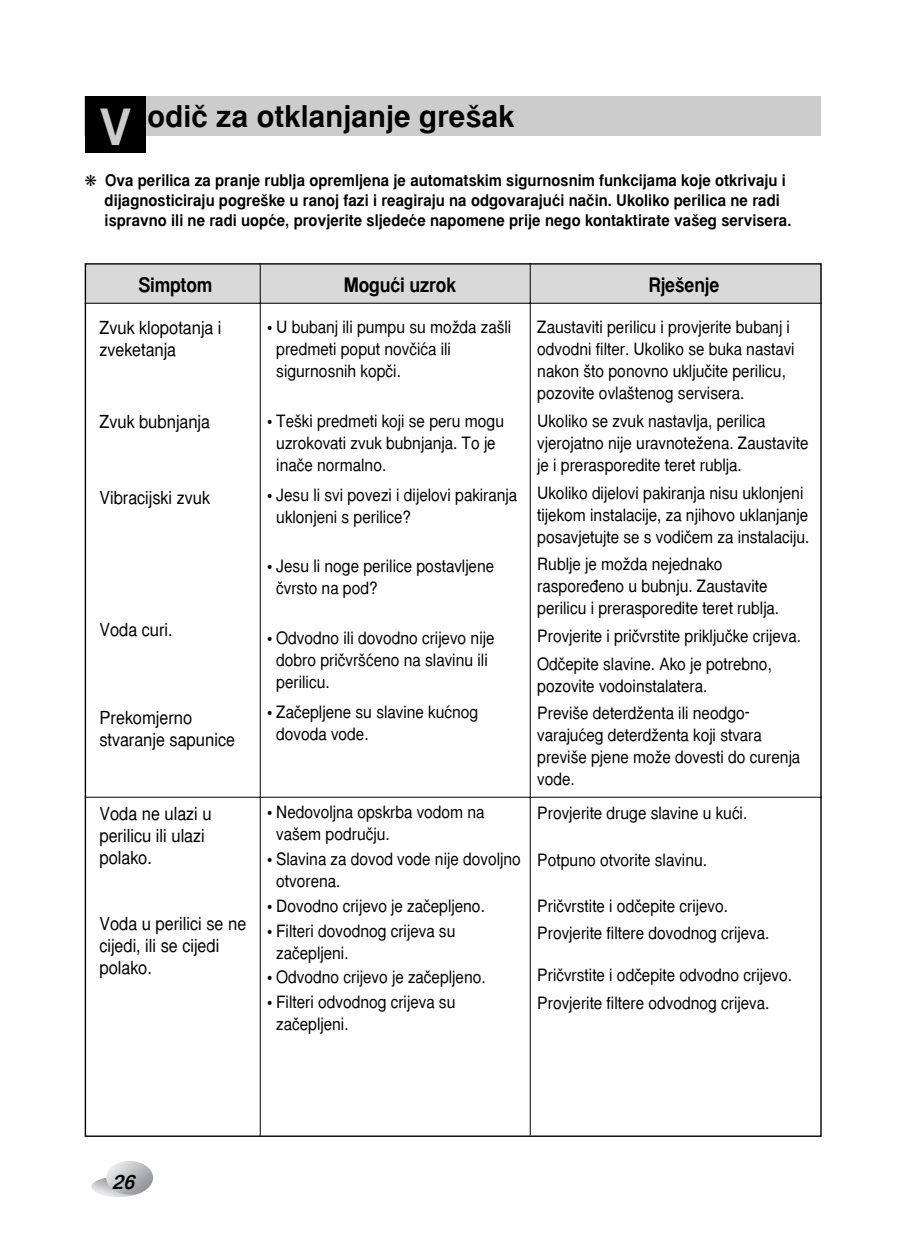
<style>
.page{position:relative;width:906px;height:1246px;background:#fff}
.page>*{position:absolute;margin:0;border:0;box-sizing:border-box;transform-origin:0 0}
.t1{font:700 50px "Euro Slavic Sans";color:#ccc}
.t2{font:700 30px "Euro Slavic Sans";color:#000}
.t3{font:700 20px "Euro Slavic Sans";letter-spacing:-.01em;color:#000;scale:.9 1}
.t4{font:italic 700 20px "Euro Slavic Sans";color:#000}
.t5{font:18px/22px "Euro Slavic Sans";color:#000;scale:.9 1}
.t6{font:17px/22px "Euro Slavic Sans";color:#000;scale:.9 1}
.t7{font:700 16px/20px "Euro Slavic Sans";color:#000;scale:.95 1}
.s1{font-family:"Times"}
</style>
<div class="page">
<div style="left:85px;top:96px;width:736px;height:40px;background:#ccc"></div>
<div style="left:85px;top:96px;width:61px;height:57px;background:#000"></div>
<div style="left:86px;top:264px;width:736px;height:39px;background:#d9d9d9"></div>
<hr style="left:85px;top:303px;width:737px;height:1px;background:#000">
<hr style="left:85px;top:797px;width:737px;height:1px;background:#000">
<hr style="left:260px;top:263px;width:1px;height:873px;background:#000">
<hr style="left:530px;top:263px;width:1px;height:873px;background:#000">
<svg style="left:91px;top:1177px;width:55px;height:20px"></svg>
<svg style="left:106px;top:1162px;width:47px;height:33px"></svg>
<h2 class="t2" style="left:148px;top:105px;width:368px">odiã za otklanjanje gre‰ak</h2>
<h1 class="t1" style="left:99px;top:109px;width:34px">V</h1>
<p class="t7" style="left:105px;top:172px;width:725px;text-indent:-20px">❋ Ova perilica za pranje rublja opremljena je automatskim sigurnosnim funkcijama koje otkrivaju i dijagnosticiraju pogre‰ke u ranoj fazi i reagiraju na odgovarajuçi naãin. Ukoliko perilica ne radi ispravno ili ne radi uopçe, provjerite sljedeçe napomene prije nego kontaktirate va‰eg servisera.</p>
<p class="t3" style="left:138px;top:277px;width:84px">Simptom</p>
<p class="t3" style="left:344px;top:277px;width:126px">Moguçi uzrok</p>
<p class="t3" style="left:648px;top:277px;width:81px">Rje‰enje</p>
<p class="t5" style="left:99px;top:319px;width:137px">Zvuk klopotanja i zveketanja</p>
<p class="t6" style="left:276px;top:318px;width:263px;text-indent:-9px"><span class="s1">•</span> U bubanj ili pumpu su moÏda za‰li predmeti poput novãiça ili sigurnosnih kopãi.</p>
<p class="t6" style="left:276px;top:411px;width:255px;text-indent:-9px"><span class="s1">•</span> Te‰ki predmeti koji se peru mogu uzrokovati zvuk bubnjanja. To je inaãe normalno.</p>
<p class="t6" style="left:276px;top:485px;width:269px;text-indent:-9px"><span class="s1">•</span> Jesu li svi povezi i dijelovi pakiranja uklonjeni s perilice?</p>
<p class="t6" style="left:276px;top:557px;width:244px;text-indent:-9px"><span class="s1">•</span> Jesu li noge perilice postavljene ãvrsto na pod?</p>
<p class="t6" style="left:276px;top:629px;width:244px;text-indent:-9px"><span class="s1">•</span> Odvodno ili dovodno crijevo nije dobro priãvr‰çeno na slavinu ili perilicu.</p>
<p class="t6" style="left:276px;top:702px;width:226px;text-indent:-9px"><span class="s1">•</span> Zaãepljene su slavine kuçnog dovoda vode.</p>
<p class="t6" style="left:537px;top:318px;width:288px">Zaustaviti perilicu i provjerite bubanj i odvodni filter. Ukoliko se buka nastavi nakon ‰to ponovno ukljuãite perilicu, pozovite ovla‰tenog servisera.</p>
<p class="t6" style="left:537px;top:411px;width:303px">Ukoliko se zvuk nastavlja, perilica vjerojatno nije uravnoteÏena. Zaustavite je i prerasporedite teret rublja.</p>
<p class="t6" style="left:537px;top:483px;width:304px">Ukoliko dijelovi pakiranja nisu uklonjeni tijekom instalacije, za njihovo uklanjanje posavjetujte se s vodiãem za instalaciju.</p>
<p class="t6" style="left:537px;top:555px;width:270px">Rublje je moÏda nejednako raspore√eno u bubnju. Zaustavite perilicu i prerasporedite teret rublja.</p>
<p class="t6" style="left:537px;top:624px;width:295px;line-height:27.6px">Provjerite i priãvrstite prikljuãke crijeva.<br>Odãepite slavine. Ako je potrebno,</p>
<p class="t6" style="left:537px;top:673px;width:238px;line-height:27.6px">pozovite vodoinstalatera.<br>Previ‰e deterdÏenta ili neodgo-</p>
<p class="t6" style="left:537px;top:726px;width:294px">varajuçeg deterdÏenta koji stvara previ‰e pjene moÏe dovesti do curenja vode.</p>
<p class="t6" style="left:537px;top:804px;width:235px">Provjerite druge slavine u kuçi.</p>
<p class="t6" style="left:537px;top:851px;width:190px">Potpuno otvorite slavinu.</p>
<p class="t6" style="left:537px;top:893px;width:259px;line-height:27.6px">Priãvrstite i odãepite crijevo.<br>Provjerite filtere dovodnog crijeva.</p>
<p class="t6" style="left:537px;top:963px;width:285px;line-height:27.6px">Priãvrstite i odãepite odvodno crijevo.<br>Provjerite filtere odvodnog crijeva.</p>
<p class="t5" style="left:99px;top:413px;width:124px">Zvuk bubnjanja</p>
<p class="t5" style="left:99px;top:489px;width:124px">Vibracijski zvuk</p>
<p class="t5" style="left:99px;top:621px;width:83px">Voda curi.</p>
<p class="t5" style="left:99px;top:709px;width:152px">Prekomjerno stvaranje sapunice</p>
<p class="t6" style="left:276px;top:803px;width:233px;text-indent:-9px"><span class="s1">•</span> Nedovoljna opskrba vodom na va‰em podruãju.</p>
<p class="t6" style="left:276px;top:850px;width:273px;text-indent:-9px"><span class="s1">•</span> Slavina za dovod vode nije dovoljno otvorena.</p>
<p class="t6" style="left:267px;top:896px;width:243px"><span class="s1">•</span> Dovodno crijevo je zaãepljeno.</p>
<p class="t6" style="left:276px;top:921px;width:201px;text-indent:-9px"><span class="s1">•</span> Filteri dovodnog crijeva su zaãepljeni.</p>
<p class="t6" style="left:267px;top:968px;width:244px"><span class="s1">•</span> Odvodno crijevo je zaãepljeno.</p>
<p class="t6" style="left:276px;top:993px;width:201px;text-indent:-9px"><span class="s1">•</span> Filteri odvodnog crijeva su zaãepljeni.</p>
<p class="t5" style="left:99px;top:805px;width:126px">Voda ne ulazi u perilicu ili ulazi polako.</p>
<p class="t5" style="left:99px;top:915px;width:165px">Voda u perilici se ne cijedi, ili se cijedi polako.</p>
<p class="t4" style="left:112px;top:1175px;width:24px">26</p>
</div>
